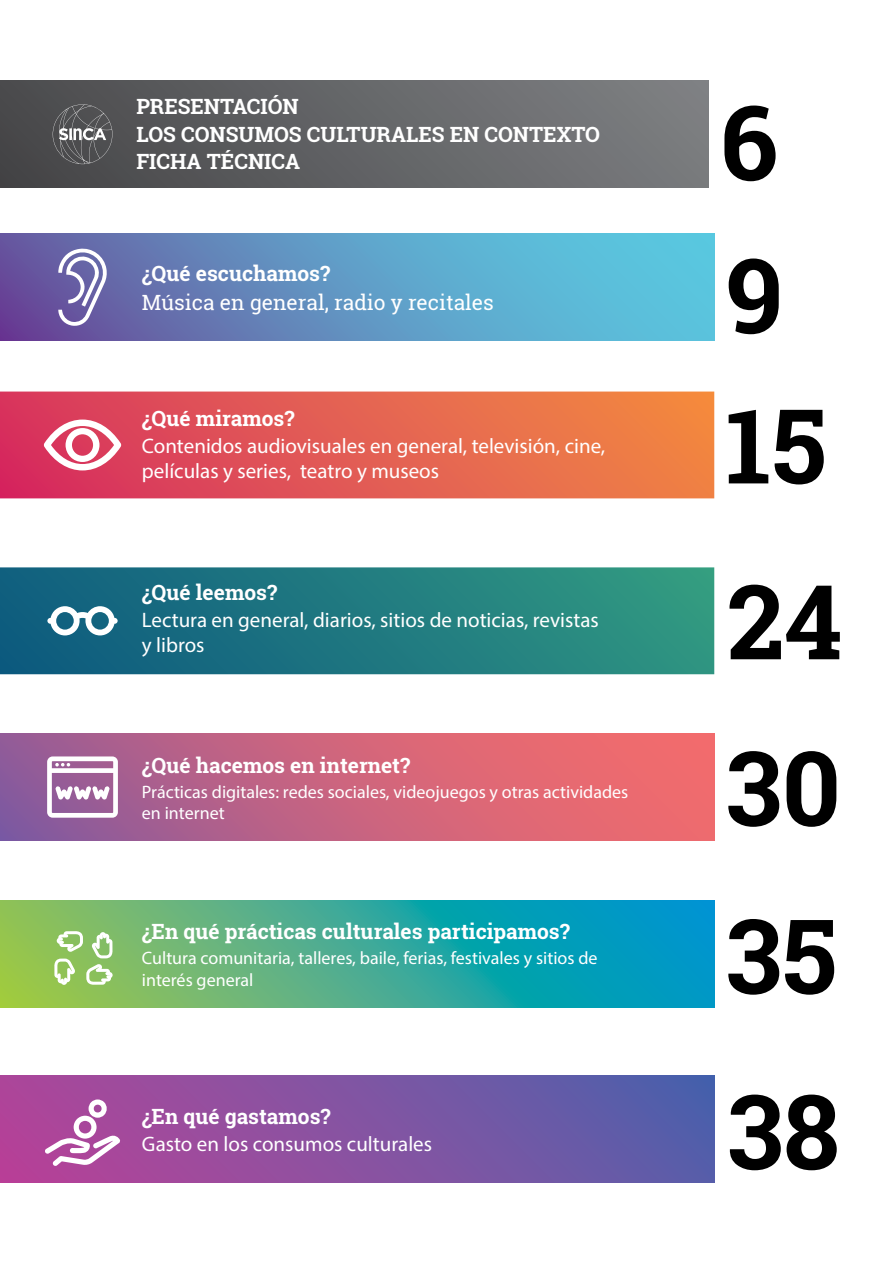
<style>
.page{position:relative;width:893px;height:1263px;background:#fff}
.page>*{position:absolute;margin:0;border:0;box-sizing:border-box;transform-origin:0 0}
.t1{font:700 103.5px "Roboto Slab";color:#000}
.t2{font:700 21px/27.3px "Roboto Slab";color:#fff}
.t3{font:21px/25.2px "Myriad Pro";color:#fff}
.t4{font:21px "Roboto Slab";color:#fff}
.t5{font:18px/21.6px "Myriad Pro";color:#fff}
</style>
<div class="page">
<svg style="left:0;top:234px;width:714px;height:107px;background:#6097c3"></svg>
<svg style="left:58px;top:247px;width:49px;height:79px"></svg>
<div style="left:0;top:81px;width:709px;height:107px;background:linear-gradient(to right,#48484a,#7d7f82)"></div>
<svg style="left:0;top:392px;width:714px;height:106px;background:#e45e51"></svg>
<svg style="left:0;top:567px;width:714px;height:107px;background:#207a80"></svg>
<svg style="left:0;top:734px;width:714px;height:107px;background:#ca647e"></svg>
<svg style="left:0;top:900px;width:714px;height:107px;background:#3fab93"></svg>
<div style="left:0;top:1076px;width:714px;height:107px;background:linear-gradient(to right,#b54498,#5260ab)"></div>
<svg style="left:47px;top:606px;width:71px;height:29px"></svg>
<svg style="left:47px;top:756px;width:71px;height:62px"></svg>
<svg style="left:44px;top:420px;width:77px;height:50px"></svg>
<svg style="left:45px;top:1099px;width:75px;height:67px"></svg>
<svg style="left:91px;top:932px;width:22px;height:26px"></svg>
<svg style="left:57px;top:931px;width:26px;height:21px"></svg>
<svg style="left:54px;top:958px;width:22px;height:27px"></svg>
<svg style="left:86px;top:964px;width:27px;height:21px"></svg>
<svg style="left:53px;top:104px;width:59px;height:60px;background:#646466"></svg>
<p class="t2" style="left:136px;top:93px;width:465px">PRESENTACIÓN<br>LOS CONSUMOS CULTURALES EN CONTEXTO<br>FICHA TÉCNICA</p>
<h1 class="t1" style="left:720px;top:72px;width:59px">6</h1>
<p class="t2" style="left:142px;top:260px;width:190px">¿Qué escuchamos?</p>
<p class="t4" style="left:142px;top:288px;width:353px">Música en general, radio y recitales</p>
<h1 class="t1" style="left:725px;top:225px;width:59px">9</h1>
<p class="t2" style="left:142px;top:404px;width:154px">¿Qué miramos?</p>
<h1 class="t1" style="left:725px;top:375px;width:102px">15</h1>
<p class="t3" style="left:142px;top:433px;width:465px">Contenidos audiovisuales en general, televisión, cine, películas y series, teatro y museos</p>
<p class="t2" style="left:142px;top:578px;width:137px">¿Qué leemos?</p>
<h1 class="t1" style="left:727px;top:551px;width:117px">24</h1>
<p class="t3" style="left:142px;top:607px;width:458px">Lectura en general, diarios, sitios de noticias, revistas y libros</p>
<p class="t2" style="left:142px;top:751px;width:270px">¿Qué hacemos en internet?</p>
<p class="t5" style="left:142px;top:780px;width:488px">Prácticas digitales: redes sociales, videojuegos y otras actividades en internet</p>
<h1 class="t1" style="left:725px;top:717px;width:117px">30</h1>
<p class="t2" style="left:142px;top:917px;width:429px">¿En qué prácticas culturales participamos?</p>
<h1 class="t1" style="left:725px;top:885px;width:113px">35</h1>
<p class="t5" style="left:142px;top:947px;width:457px">Cultura comunitaria, talleres, baile, ferias, festivales y sitios de interés general</p>
<p class="t2" style="left:142px;top:1102px;width:190px">¿En qué gastamos?</p>
<p class="t3" style="left:142px;top:1131px;width:292px">Gasto en los consumos culturales</p>
<h1 class="t1" style="left:727px;top:1061px;width:114px">38</h1>
</div>
